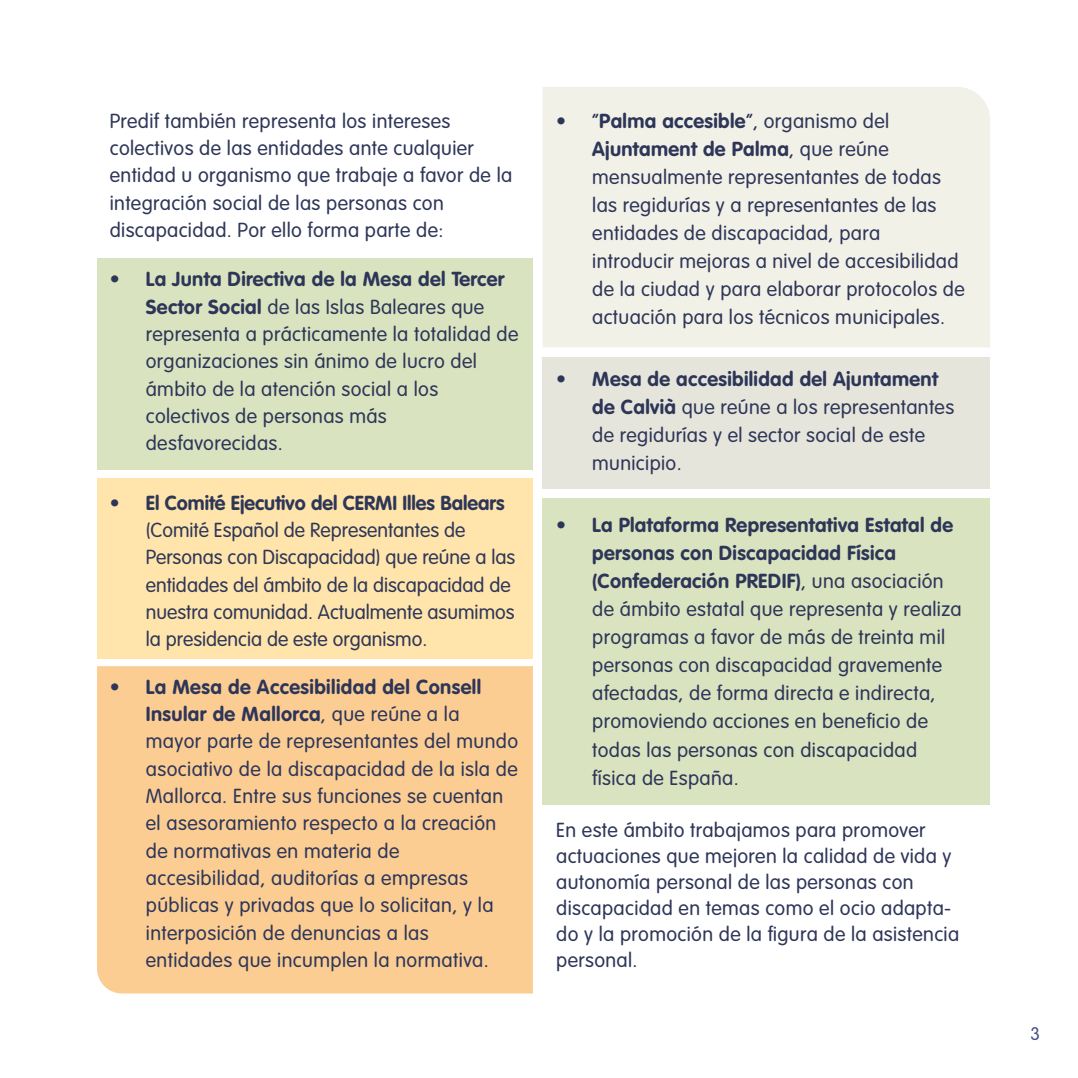
<style>
.page{position:relative;width:1078px;height:1078px;background:#fff}
.page>*{position:absolute;margin:0;border:0;box-sizing:border-box;transform-origin:0 0}
.t1{font:300 20px/27.4px "VAG Rounded Std";letter-spacing:.02em;color:#2e3658}
.t2{font:300 20px/27.4px "VAG Rounded Std";color:#2e3658}
.t3{font:700 20px "VAG Rounded Std";color:#2e3658}
.t4{font:300 18px "VAG Rounded Std";color:#465487}
.s1{font-weight:700}
</style>
<div class="page">
<div style="left:97px;top:258px;width:436px;height:212px;background:#dae3c0"></div>
<div style="left:543px;top:87px;width:446px;height:260px;background:#f2f1e8"></div>
<div style="left:542px;top:357px;width:447px;height:131px;background:#e6e5db"></div>
<div style="left:542px;top:498px;width:447px;height:306px;background:#dae3c0"></div>
<div style="left:97px;top:478px;width:436px;height:180px;background:#ffe5ab"></div>
<div style="left:97px;top:666px;width:436px;height:327px;background:#fbcd93"></div>
<p class="t1" style="left:110px;top:107px;width:404px">Predif también representa los intereses colectivos de las entidades ante cualquier entidad u organismo que trabaje a favor de la integración social de las personas con discapacidad. Por ello forma parte de:</p>
<p class="t1" style="left:146px;top:266px;width:374px;text-indent:-36px"><span class="s1">• La Junta Directiva de la Mesa del Tercer Sector Social</span> de las Islas Baleares que representa a prácticamente la totalidad de organizaciones sin ánimo de lucro del ámbito de la atención social a los colectivos de personas más desfavorecidas.</p>
<p class="t3" style="left:110px;top:490px;width:396px">• El Comité Ejecutivo del CERMI Illes Balears</p>
<p class="t2" style="left:146px;top:517px;width:371px">(Comité Español de Representantes de Personas con Discapacidad) que reúne a las entidades del ámbito de la discapacidad de nuestra comunidad. Actualmente asumimos la presidencia de este organismo.</p>
<p class="t1" style="left:146px;top:673px;width:374px;text-indent:-36px"><span class="s1">• La Mesa de Accesibilidad del Consell Insular de Mallorca</span>, que reúne a la mayor parte de representantes del mundo asociativo de la discapacidad de la isla de Mallorca. Entre sus funciones se cuentan el asesoramiento respecto a la creación de normativas en materia de accesibilidad, auditorías a empresas públicas y privadas que lo solicitan, y la interposición de denuncias a las entidades que incumplen la normativa.</p>
<p class="t1" style="left:592px;top:107px;width:374px;line-height:28px;text-indent:-36px">• “<span class="s1">Palma accesible</span>”, organismo del <span class="s1">Ajuntament de Palma</span>, que reúne mensualmente representantes de todas las regidurías y a representantes de las entidades de discapacidad, para introducir mejoras a nivel de accesibilidad de la ciudad y para elaborar protocolos de actuación para los técnicos municipales.</p>
<p class="t1" style="left:592px;top:365px;width:363px;line-height:28px;text-indent:-36px"><span class="s1">• Mesa de accesibilidad del Ajuntament de Calvià</span> que reúne a los representantes de regidurías y el sector social de este municipio.</p>
<p class="t1" style="left:592px;top:511px;width:371px;line-height:28px;text-indent:-36px"><span class="s1">• La Plataforma Representativa Estatal de personas con Discapacidad Física (Confederación PREDIF)</span>, una asociación de ámbito estatal que representa y realiza programas a favor de más de treinta mil personas con discapacidad gravemente afectadas, de forma directa e indirecta, promoviendo acciones en beneficio de todas las personas con discapacidad física de España.</p>
<p class="t1" style="left:556px;top:817px;width:404px;line-height:26px">En este ámbito trabajamos para promover actuaciones que mejoren la calidad de vida y autonomía personal de las personas con discapacidad en temas como el ocio adapta&shy;do y la promoción de la figura de la asistencia personal.</p>
<p class="t4" style="left:1030px;top:1023px;width:11px">3</p>
</div>
